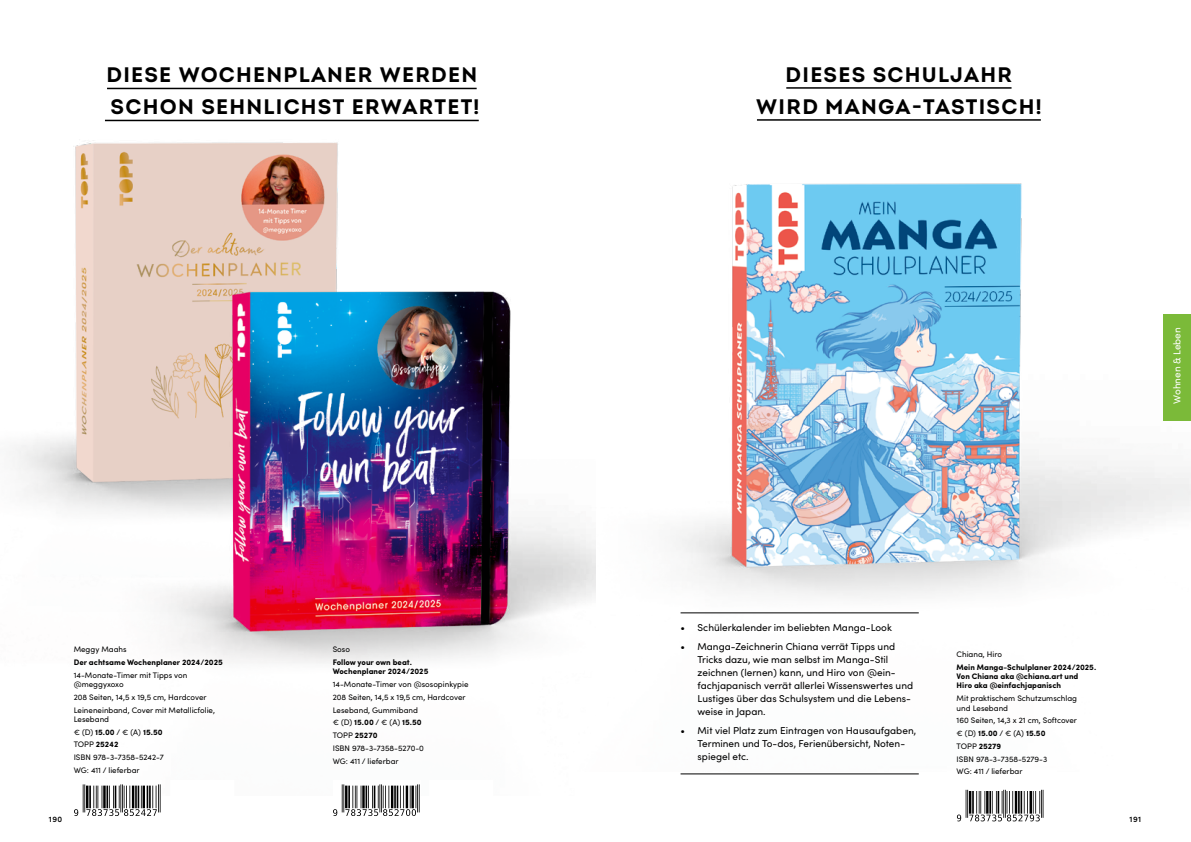
<style>
.page{position:relative;width:1191px;height:842px;background:#fff}
.page>*{position:absolute;margin:0;border:0;box-sizing:border-box;transform-origin:0 0}
.t1{font:63px "EA Npagina";color:#000}
.t2{font:700 21px/32px "Intro";letter-spacing:.06em;color:#000;text-align:center}
.t3{font:10px/13px "Sofia Pro";color:#000}
.t4{font:10px "Sofia Pro";color:#fff}
.t5{font:8px/12.8px "Sofia Pro";color:#000}
.t6{font:700 8px/9.2px "Sofia Pro";color:#000}
.t7{font:600 8px "Sofia Pro";letter-spacing:.06em;color:#000}
.s1{font-weight:700}
</style>
<div class="page">
<img style="left:73px;top:87px;width:406px;height:62px">
<img style="left:13px;top:149px;width:560px;height:515px">
<img style="left:573px;top:183px;width:618px;height:431px">
<hr style="left:786px;top:87px;width:225px;height:2px;background:#000">
<hr style="left:757px;top:119px;width:283px;height:2px;background:#000">
<hr style="left:680px;top:773px;width:238px;height:1px;background:#000">
<hr style="left:680px;top:612px;width:238px;height:1px;background:#000">
<hr style="left:107px;top:88px;width:369px;height:1px;background:#000">
<hr style="left:105px;top:120px;width:374px;height:1px;background:#000">
<div style="left:1162px;top:315px;width:29px;height:106px;background:#7bba39"></div>
<h2 class="t2" style="left:106px;top:59px;width:374px;text-align:left">DIESE WOCHENPLANER WERDEN<br>SCHON SEHNLICHST ERWARTET!</h2>
<h2 class="t2" style="left:756px;top:58px;width:287px">DIESES SCHULJAHR<br>WIRD MANGA-TASTISCH!</h2>
<p class="t4" style="left:1169px;top:404px;width:78px;rotate:-90deg">Wohnen &amp; Leben</p>
<p class="t5" style="left:74px;top:642px;width:54px">Meggy Maahs</p>
<p class="t6" style="left:74px;top:657px;width:151px">Der achtsame Wochenplaner 2024/2025</p>
<p class="t5" style="left:74px;top:670px;width:115px;line-height:9.2px">14-Monate-Timer mit Tipps von @meggyxoxo</p>
<p class="t5" style="left:74px;top:690px;width:143px">208 Seiten, 14,5 x 19,5 cm, Hardcover<br>Leineneinband, Cover mit Metallicfolie,</p>
<p class="t5" style="left:74px;top:712px;width:92px">Leseband<br>€ (D) <span class="s1">15.00</span> / € (A) <span class="s1">15.50<br></span>TOPP <span class="s1">25242<br></span>ISBN 978-3-7358-5242-7<br>WG: 411 / lieferbar</p>
<p class="t5" style="left:333px;top:642px;width:19px">Soso</p>
<p class="t6" style="left:333px;top:657px;width:97px">Follow your own beat.<br>Wochenplaner 2024/2025</p>
<p class="t5" style="left:333px;top:677px;width:137px">14-Monate-Timer von @sosopinkypie<br>208 Seiten, 14,5 x 19,5 cm, Hardcover<br>Leseband, Gummiband<br>€ (D) <span class="s1">15.00</span> / € (A) <span class="s1">15.50<br></span>TOPP <span class="s1">25270<br></span>ISBN 978-3-7358-5270-0<br>WG: 411 / lieferbar</p>
<p class="t3" style="left:680px;top:621px;width:213px">• Schülerkalender im beliebten Manga-Look</p>
<p class="t3" style="left:697px;top:639px;width:217px;text-indent:-17px">• Manga-Zeichnerin Chiana verrät Tipps und Tricks dazu, wie man selbst im Manga-Stil zeichnen (lernen) kann, und Hiro von @ein&shy;fachjapanisch verrät allerlei Wissenswertes und Lustiges über das Schulsystem und die Lebens&shy;weise in Japan.</p>
<p class="t3" style="left:697px;top:723px;width:220px;text-indent:-17px">• Mit viel Platz zum Eintragen von Hausaufgaben,<br>Terminen und To-dos, Ferienübersicht, Noten&shy;spiegel etc.</p>
<p class="t5" style="left:956px;top:647px;width:47px">Chiana, Hiro</p>
<p class="t6" style="left:956px;top:662px;width:141px">Mein Manga-Schulplaner 2024/2025.<br>Von Chiana aka @chiana.art und<br>Hiro aka @einfachjapanisch</p>
<p class="t5" style="left:956px;top:693px;width:122px;line-height:9.2px">Mit praktischem Schutzumschlag und Leseband</p>
<p class="t5" style="left:956px;top:714px;width:122px">160 Seiten, 14,3 x 21 cm, Softcover € (D) <span class="s1">15.00</span> / € (A) <span class="s1">15.50<br></span>TOPP <span class="s1">25279<br></span>ISBN 978-3-7358-5279-3<br>WG: 411 / lieferbar</p>
<h1 class="t1" style="left:74px;top:751px;width:94px">9:hsnhnf;}zwyw|:›</h1>
<h1 class="t1" style="left:333px;top:751px;width:94px">9:hsnhnf;}zw|uu:›</h1>
<h1 class="t1" style="left:956px;top:757px;width:94px">9:hsnhnf;}zw|~x:›</h1>
<p class="t7" style="left:49px;top:813px;width:15px">190</p>
<p class="t7" style="left:1129px;top:813px;width:13px">191</p>
</div>
